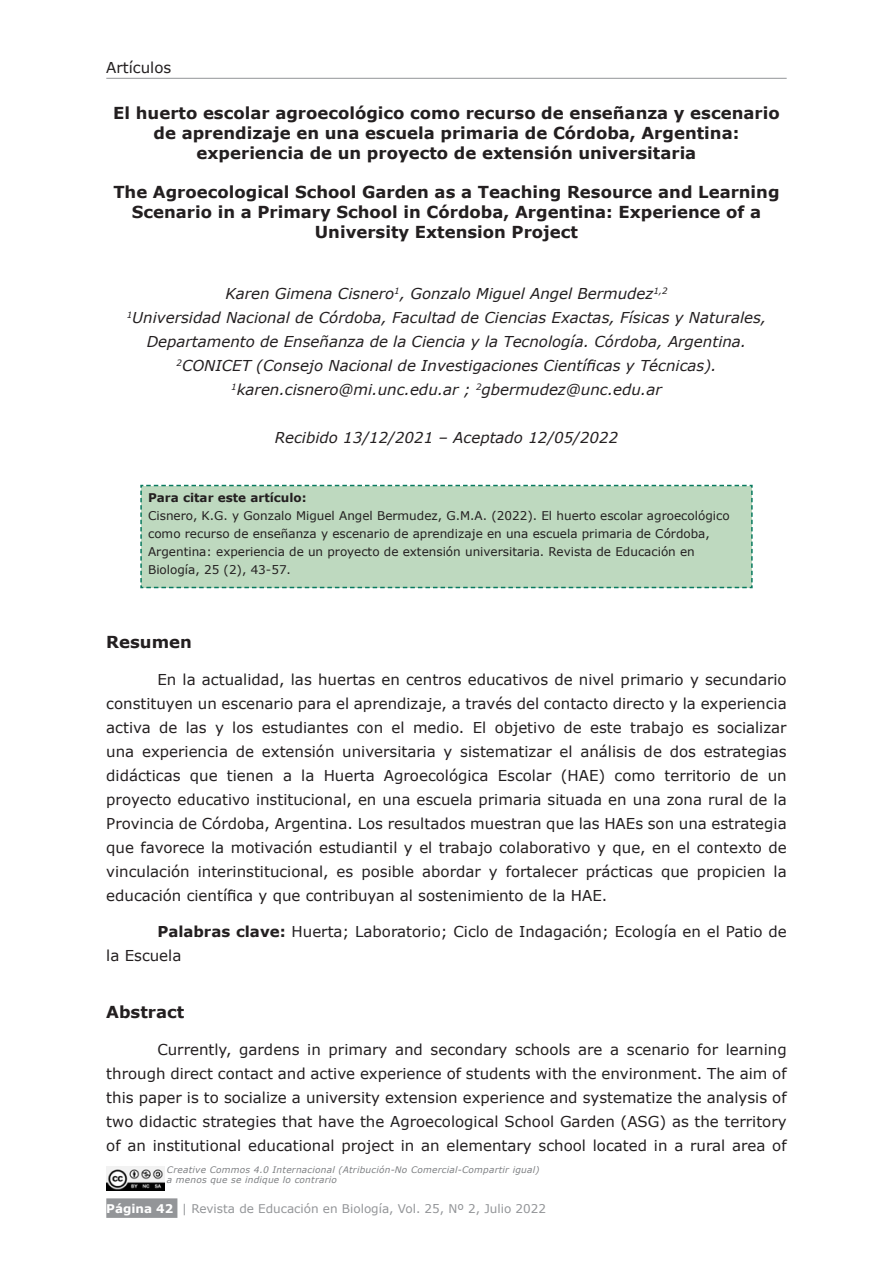
<style>
.page{position:relative;width:893px;height:1263px;background:#fff}
.page>*{position:absolute;margin:0;border:0;box-sizing:border-box;transform-origin:0 0}
.titulo_interior_revi{font:700 16.5px/19.8px "Verdana";color:#231f20;text-align:center}
.Titulo{font:700 16.5px "Verdana";color:#231f20}
.Base{font:15px/24px "Verdana";color:#231f20;text-align:justify}
.Autor_Interior_Revis{font:italic 15px/24px "Verdana";color:#231f20;text-align:center}
.Notas_al_pie{font:12px/18px "Verdana";color:#231f20}
.t1{font:12px "Verdana";color:#939598}
.Notas_al_pie-2{font:700 12px "Verdana";color:#231f20}
.Notas_al_pie-3{font:italic 9px "Verdana";letter-spacing:.025em;color:#7e8083}
.s1{font-weight:700}
.s2{font-weight:700;color:#fff}
</style>
<div class="page">
<div style="left:106px;top:1198px;width:71px;height:20px;background:#939598"></div>
<hr style="left:106px;top:78px;width:681px;height:1px;background:#939598">
<div style="left:140px;top:484px;width:613px;height:105px;background:#bed9bf"></div>
<img style="left:106px;top:1166px;width:58px;height:24px">
<p class="Base" style="left:106px;top:56px;width:67px">Artículos</p>
<p class="titulo_interior_revi" style="left:113px;top:103px;width:668px">El huerto escolar agroecológico como recurso de enseñanza y escenario de aprendizaje en una escuela primaria de Córdoba, Argentina: experiencia de un proyecto de extensión universitaria</p>
<p class="titulo_interior_revi" style="left:113px;top:182px;width:668px">The Agroecological School Garden as a Teaching Resource and Learning<br>Scenario in a Primary School in Córdoba, Argentina: Experience of a<br>University Extension Project</p>
<p class="Autor_Interior_Revis" style="left:225px;top:281px;width:444px">Karen Gimena Cisnero<sup>1</sup>, Gonzalo Miguel Angel Bermudez<sup>1,2</sup></p>
<p class="Autor_Interior_Revis" style="left:127px;top:305px;width:641px"><sup>1</sup>Universidad Nacional de Córdoba, Facultad de Ciencias Exactas, Físicas y Naturales,<br>Departamento de Enseñanza de la Ciencia y la Tecnología. Córdoba, Argentina.<br><sup>2</sup>CONICET (Consejo Nacional de Investigaciones Científicas y Técnicas).</p>
<p class="Autor_Interior_Revis" style="left:231px;top:377px;width:432px"><sup>1</sup>karen.cisnero@mi.unc.edu.ar ; <sup>2</sup>gbermudez@unc.edu.ar</p>
<p class="Autor_Interior_Revis" style="left:275px;top:425px;width:345px">Recibido 13/12/2021 – Aceptado 12/05/2022</p>
<p class="Notas_al_pie-2" style="left:148px;top:490px;width:160px">Para citar este artículo:</p>
<p class="Notas_al_pie" style="left:148px;top:507px;width:583px">Cisnero, K.G. y Gonzalo Miguel Angel Bermudez, G.M.A. (2022). El huerto escolar agroecológico como recurso de enseñanza y escenario de aprendizaje en una escuela primaria de Córdoba, Argentina: experiencia de un proyecto de extensión universitaria. Revista de Educación en Biología, 25 (2), 43-57.</p>
<p class="Titulo" style="left:106px;top:631px;width:87px">Resumen</p>
<p class="Base" style="left:106px;top:667px;width:682px;text-indent:51px">En la actualidad, las huertas en centros educativos de nivel primario y secundario constituyen un escenario para el aprendizaje, a través del contacto directo y la experiencia activa de las y los estudiantes con el medio. El objetivo de este trabajo es socializar una experiencia de extensión universitaria y sistematizar el análisis de dos estrategias didácticas que tienen a la Huerta Agroecológica Escolar (HAE) como territorio de un proyecto educativo institucional, en una escuela primaria situada en una zona rural de la Provincia de Córdoba, Argentina. Los resultados muestran que las HAEs son una estrategia que favorece la motivación estudiantil y el trabajo colaborativo y que, en el contexto de vinculación interinstitucional, es posible abordar y fortalecer prácticas que propicien la educación científica y que contribuyan al sostenimiento de la HAE.</p>
<p class="Base" style="left:106px;top:920px;width:682px;text-indent:51px"><span class="s1">Palabras clave:</span> Huerta; Laboratorio; Ciclo de Indagación; Ecología en el Patio de la Escuela</p>
<p class="Titulo" style="left:106px;top:1001px;width:80px">Abstract</p>
<p class="Base" style="left:106px;top:1037px;width:682px;text-indent:51px">Currently, gardens in primary and secondary schools are a scenario for learning through direct contact and active experience of students with the environment. The aim of this paper is to socialize a university extension experience and systematize the analysis of two didactic strategies that have the Agroecological School Garden (ASG) as the territory of an institutional educational project in an elementary school located in a rural area of</p>
<p class="Notas_al_pie-3" style="left:167px;top:1164px;width:374px">Creative Commos 4.0 Internacional (Atribución-No Comercial-Compartir igual)</p>
<p class="Notas_al_pie-3" style="left:167px;top:1174px;width:172px">a menos que se indique lo contrario</p>
<p class="t1" style="left:106px;top:1200px;width:441px"><span class="s2">Página 42</span> | Revista de Educación en Biología, Vol. 25, Nº 2, Julio 2022</p>
</div>
